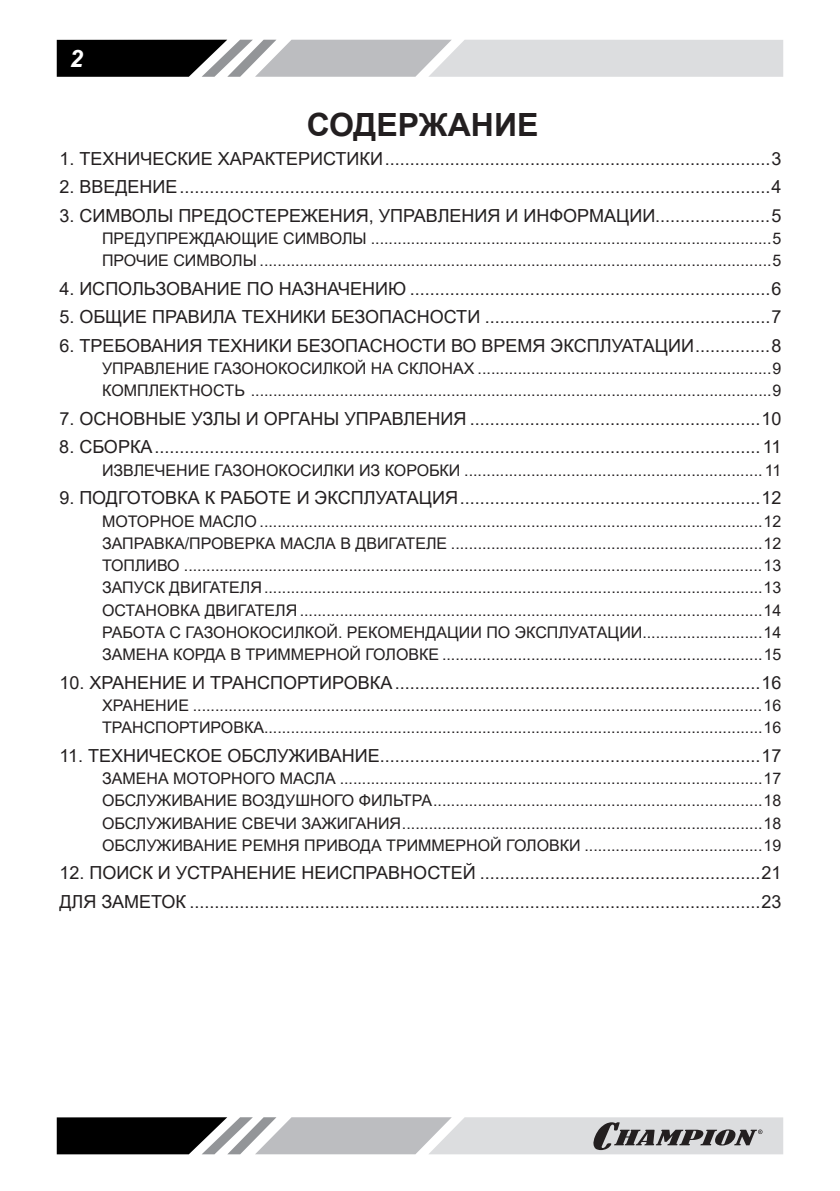
<style>
.page{position:relative;width:840px;height:1191px;background:#fff}
.page>*{position:absolute;margin:0;border:0;box-sizing:border-box;transform-origin:0 0}
.t1{font:700 32px "Arial";color:#231f20}
.t2{font:italic 700 24px "Arial";color:#fff}
.t3{font:18px/28.6px "Arial";color:#231f20}
.t4{font:16px/22.2px "Arial";color:#231f20}
</style>
<div class="page">
<svg style="left:57px;top:40px;width:725px;height:37px;background:#a7a8a9"></svg>
<svg style="left:57px;top:1117px;width:725px;height:37px;background:#9c9c9e"></svg>
<p class="t2" style="left:72px;top:42px;width:15px">2</p>
<p class="t1" style="left:306px;top:102px;width:233px">СОДЕРЖАНИЕ</p>
<p class="t3" style="left:59px;top:144px;width:723px">1. ТЕХНИЧЕСКИЕ ХАРАКТЕРИСТИКИ.............................................................................3</p>
<p class="t3" style="left:59px;top:172px;width:723px">2. ВВЕДЕНИЕ......................................................................................................................4</p>
<p class="t3" style="left:59px;top:201px;width:723px">3. СИМВОЛЫ ПРЕДОСТЕРЕЖЕНИЯ, УПРАВЛЕНИЯ И ИНФОРМАЦИИ.......................5</p>
<p class="t4" style="left:102px;top:227px;width:680px">ПРЕДУПРЕЖДАЮЩИЕ СИМВОЛЫ ..........................................................................................5<br>ПРОЧИЕ СИМВОЛЫ ...................................................................................................................5</p>
<p class="t3" style="left:59px;top:274px;width:723px">4. ИСПОЛЬЗОВАНИЕ ПО НАЗНАЧЕНИЮ ........................................................................6</p>
<p class="t3" style="left:59px;top:303px;width:723px">5. ОБЩИЕ ПРАВИЛА ТЕХНИКИ БЕЗОПАСНОСТИ .........................................................7</p>
<p class="t3" style="left:59px;top:331px;width:723px">6. ТРЕБОВАНИЯ ТЕХНИКИ БЕЗОПАСНОСТИ ВО ВРЕМЯ ЭКСПЛУАТАЦИИ...............8</p>
<p class="t4" style="left:102px;top:357px;width:680px">УПРАВЛЕНИЕ ГАЗОНОКОСИЛКОЙ НА СКЛОНАХ ..................................................................9<br>КОМПЛЕКТНОСТЬ .....................................................................................................................9</p>
<p class="t3" style="left:59px;top:404px;width:723px">7. ОСНОВНЫЕ УЗЛЫ И ОРГАНЫ УПРАВЛЕНИЯ ..........................................................10</p>
<p class="t3" style="left:59px;top:433px;width:723px">8. СБОРКА.........................................................................................................................11</p>
<p class="t4" style="left:102px;top:459px;width:680px">ИЗВЛЕЧЕНИЕ ГАЗОНОКОСИЛКИ ИЗ КОРОБКИ ................................................................... 11</p>
<p class="t3" style="left:59px;top:483px;width:723px">9. ПОДГОТОВКА К РАБОТЕ И ЭКСПЛУАТАЦИЯ............................................................12</p>
<p class="t4" style="left:102px;top:509px;width:680px;text-align:justify">МОТОРНОЕ МАСЛО .................................................................................................................12<br>ЗАПРАВКА/ПРОВЕРКА МАСЛА В ДВИГАТЕЛЕ ......................................................................12<br>ТОПЛИВО ..................................................................................................................................13<br>ЗАПУСК ДВИГАТЕЛЯ................................................................................................................13<br>ОСТАНОВКА ДВИГАТЕЛЯ ........................................................................................................14<br>РАБОТА С ГАЗОНОКОСИЛКОЙ. РЕКОМЕНДАЦИИ ПО ЭКСПЛУАТАЦИИ...........................14<br>ЗАМЕНА КОРДА В ТРИММЕРНОЙ ГОЛОВКЕ ........................................................................15</p>
<p class="t3" style="left:59px;top:668px;width:723px">10. ХРАНЕНИЕ И ТРАНСПОРТИРОВКА.........................................................................16</p>
<p class="t4" style="left:102px;top:694px;width:680px">ХРАНЕНИЕ ................................................................................................................................16<br>ТРАНСПОРТИРОВКА................................................................................................................16</p>
<p class="t3" style="left:59px;top:741px;width:723px">11. ТЕХНИЧЕСКОЕ ОБСЛУЖИВАНИЕ............................................................................17</p>
<p class="t4" style="left:102px;top:767px;width:680px;text-align:justify">ЗАМЕНА МОТОРНОГО МАСЛА ...............................................................................................17<br>ОБСЛУЖИВАНИЕ ВОЗДУШНОГО ФИЛЬТРА..........................................................................18<br>ОБСЛУЖИВАНИЕ СВЕЧИ ЗАЖИГАНИЯ.................................................................................18<br>ОБСЛУЖИВАНИЕ РЕМНЯ ПРИВОДА ТРИММЕРНОЙ ГОЛОВКИ ........................................19</p>
<p class="t3" style="left:59px;top:858px;width:723px">12. ПОИСК И УСТРАНЕНИЕ НЕИСПРАВНОСТЕЙ ........................................................21<br>ДЛЯ ЗАМЕТОК ..................................................................................................................23</p>
</div>
